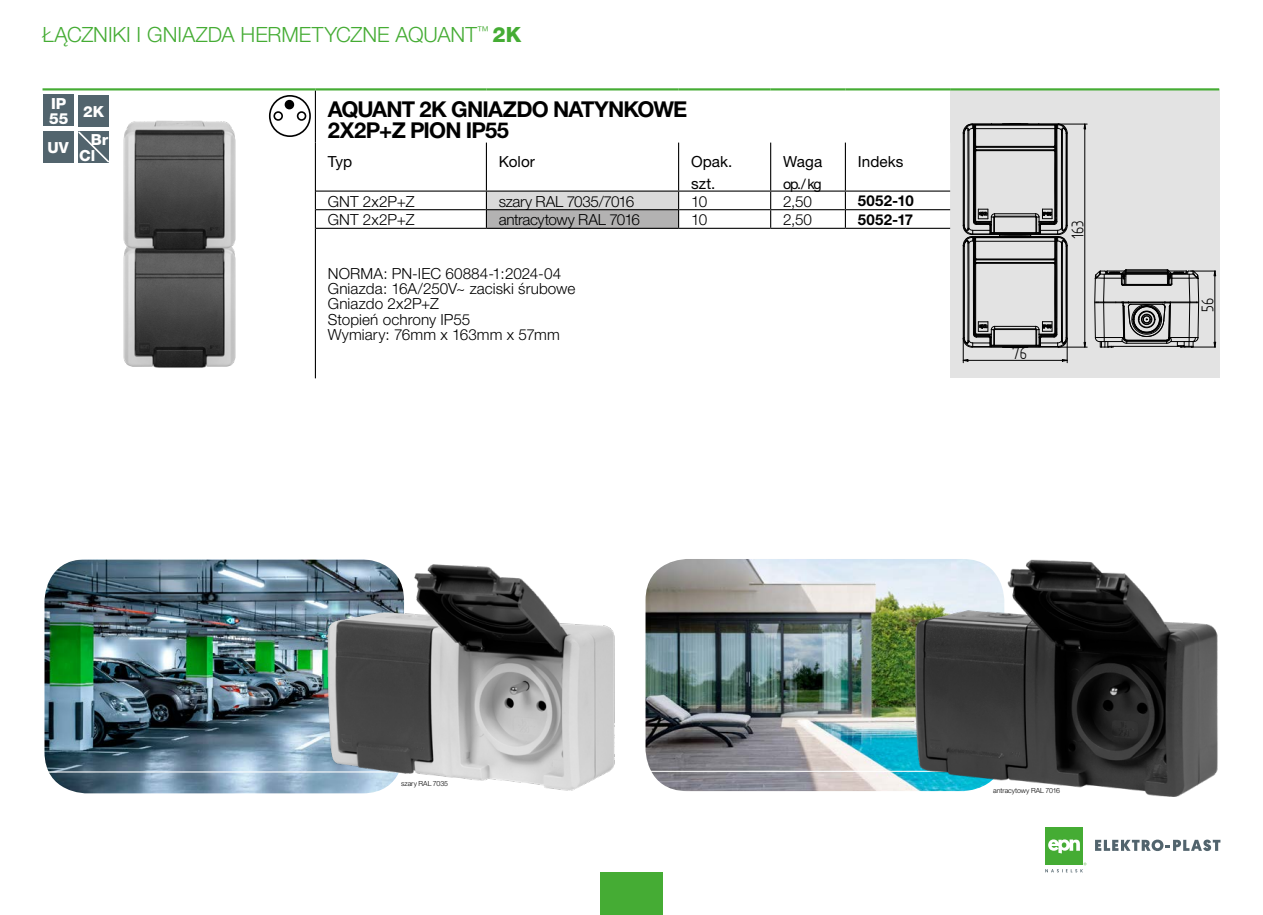
<style>
.page{position:relative;width:1263px;height:915px;background:#fff}
.page>*{position:absolute;margin:0;border:0;box-sizing:border-box;transform-origin:0 0}
.Normalny{font:700 21.9px/21.9px "Helvetica Neue CE";letter-spacing:-.035em;color:#000}
.t1{font:300 21px "Helvetica Neue CE";letter-spacing:-.005em;color:#45ac34}
.t2{font:19.2px "Solid Edge ISO";color:#000}
.Normalny-2{font:300 15.3px/15.3px "Helvetica Neue CE";letter-spacing:.005em;color:#000}
.t3{font:15.3px "Helvetica Neue CE";letter-spacing:.005em;color:#000}
.Normalny-3{font:300 15.3px "Helvetica Neue CE";letter-spacing:-.03em;color:#000}
.Normalny-4{font:300 15.3px "Helvetica Neue CE";letter-spacing:-.025em;color:#000}
.Normalny-5{font:800 15.3px "Helvetica Neue CE";color:#fff}
.t4{font:700 15px "Helvetica Neue CE";letter-spacing:.02em;color:#000}
.t5{font:14.25px "Helvetica Neue CE";color:#000}
.Normalny-6{font:300 7.05px "Helvetica Neue CE";letter-spacing:-.01em;color:#000}
.s1{font-weight:800}
</style>
<div class="page">
<div style="left:600px;top:872px;width:63px;height:42px;background:#45ac34"></div>
<div style="left:1045px;top:827px;width:38px;height:38px;background:#45ac34"></div>
<svg style="left:1048px;top:839px;width:32px;height:14px"></svg>
<svg style="left:1095px;top:839px;width:125px;height:11px"></svg>
<svg style="left:1045px;top:862px;width:41px;height:10px"></svg>
<div style="left:269px;top:95px;width:42px;height:42px;border:2px solid #000;border-radius:50%"></div>
<div style="left:273px;top:111px;width:10px;height:10px;border:2px solid #000;border-radius:50%"></div>
<div style="left:297px;top:111px;width:9px;height:10px;border:2px solid #000;border-radius:50%"></div>
<div style="left:285px;top:101px;width:8px;height:7px;background:#000;border-radius:50%"></div>
<div style="left:285px;top:100px;width:9px;height:9px;border:2px solid #000;border-radius:50%"></div>
<div style="left:950px;top:89px;width:269px;height:289px;background:#e3e3e3"></div>
<hr style="left:315px;top:90px;width:1px;height:52px;background:#000">
<svg style="left:315px;top:142px;width:635px;height:86px"></svg>
<hr style="left:315px;top:228px;width:1px;height:150px;background:#000">
<hr style="left:486px;top:142px;width:1px;height:48px;background:#000">
<hr style="left:678px;top:142px;width:1px;height:48px;background:#000">
<hr style="left:770px;top:142px;width:1px;height:48px;background:#000">
<hr style="left:845px;top:142px;width:1px;height:48px;background:#000">
<hr style="left:316px;top:190px;width:171px;height:1px;background:#000">
<hr style="left:316px;top:209px;width:170px;height:1px;background:#000">
<hr style="left:316px;top:228px;width:170px;height:1px;background:#000">
<hr style="left:487px;top:190px;width:192px;height:1px;background:#000">
<hr style="left:487px;top:209px;width:191px;height:1px;background:#000">
<hr style="left:486px;top:228px;width:193px;height:1px;background:#000">
<hr style="left:679px;top:190px;width:92px;height:1px;background:#000">
<hr style="left:771px;top:190px;width:74px;height:1px;background:#000">
<hr style="left:845px;top:190px;width:105px;height:1px;background:#000">
<hr style="left:846px;top:209px;width:104px;height:1px;background:#000">
<hr style="left:845px;top:228px;width:105px;height:1px;background:#000">
<hr style="left:679px;top:209px;width:92px;height:1px;background:#000">
<hr style="left:771px;top:209px;width:74px;height:1px;background:#000">
<hr style="left:679px;top:228px;width:92px;height:1px;background:#000">
<hr style="left:771px;top:228px;width:74px;height:1px;background:#000">
<hr style="left:43px;top:88px;width:272px;height:2px;background:#45ac34">
<hr style="left:315px;top:88px;width:171px;height:2px;background:#45ac34">
<hr style="left:486px;top:88px;width:193px;height:2px;background:#45ac34">
<hr style="left:679px;top:88px;width:92px;height:2px;background:#45ac34">
<hr style="left:771px;top:88px;width:74px;height:2px;background:#45ac34">
<hr style="left:845px;top:88px;width:105px;height:2px;background:#45ac34">
<hr style="left:950px;top:88px;width:269px;height:2px;background:#45ac34">
<img style="left:123px;top:120px;width:113px;height:248px">
<svg style="left:962px;top:123px;width:125px;height:239px"></svg>
<hr style="left:1084px;top:124px;width:1px;height:223px;background:#000">
<svg style="left:1094px;top:269px;width:122px;height:79px"></svg>
<hr style="left:1214px;top:271px;width:1px;height:76px;background:#000">
<div style="left:43px;top:95px;width:31px;height:31px;background:#52646d"></div>
<div style="left:78px;top:95px;width:31px;height:31px;background:#52646d"></div>
<div style="left:43px;top:131px;width:31px;height:31px;background:#52646d"></div>
<svg style="left:78px;top:131px;width:31px;height:32px"></svg>
<img style="left:645px;top:559px;width:265px;height:231px">
<img style="left:44px;top:559px;width:333px;height:234px">
<hr style="left:636px;top:770px;width:552px;height:1px;background:#fff">
<hr style="left:36px;top:771px;width:551px;height:1px;background:#fff">
<img style="left:309px;top:562px;width:306px;height:231px">
<img style="left:910px;top:559px;width:308px;height:237px">
<h2 class="t1" style="left:43px;top:21px;width:480px">ŁĄCZNIKI I GNIAZDA HERMETYCZNE AQUANT<sup>™</sup> <span class="s1">2K</span></h2>
<p class="Normalny-5" style="left:51px;top:94px;width:17px">IP</p>
<p class="Normalny-5" style="left:49px;top:109px;width:21px">55</p>
<p class="Normalny-5" style="left:47px;top:138px;width:23px">UV</p>
<p class="Normalny-5" style="left:83px;top:102px;width:22px">2K</p>
<p class="Normalny-5" style="left:91px;top:130px;width:19px">Br</p>
<p class="Normalny-5" style="left:79px;top:146px;width:18px">Cl</p>
<p class="Normalny" style="left:328px;top:98px;width:361px">AQUANT 2K GNIAZDO NATYNKOWE<br>2X2P+Z PION IP55</p>
<p class="t3" style="left:328px;top:152px;width:26px">Typ</p>
<p class="t3" style="left:499px;top:152px;width:38px">Kolor</p>
<p class="t3" style="left:691px;top:152px;width:43px">Opak.</p>
<p class="t3" style="left:691px;top:174px;width:26px">szt.</p>
<p class="t3" style="left:783px;top:152px;width:41px">Waga</p>
<p class="t5" style="left:783px;top:175px;width:40px">op./ kg</p>
<p class="t3" style="left:858px;top:152px;width:47px">Indeks</p>
<p class="Normalny-2" style="left:328px;top:193px;width:88px">GNT 2x2P+Z</p>
<p class="Normalny-4" style="left:499px;top:192px;width:137px">szary RAL 7035/7016</p>
<p class="Normalny-2" style="left:691px;top:193px;width:18px">10</p>
<p class="Normalny-2" style="left:783px;top:193px;width:31px">2,50</p>
<p class="t4" style="left:858px;top:191px;width:57px">5052-10</p>
<p class="Normalny-2" style="left:328px;top:212px;width:88px">GNT 2x2P+Z</p>
<p class="Normalny-3" style="left:499px;top:210px;width:143px">antracytowy RAL 7016</p>
<p class="Normalny-2" style="left:691px;top:212px;width:18px">10</p>
<p class="Normalny-2" style="left:783px;top:212px;width:31px">2,50</p>
<p class="t4" style="left:858px;top:210px;width:57px">5052-17</p>
<p class="Normalny-2" style="left:328px;top:265px;width:235px">NORMA: PN-IEC 60884-1:2024-04</p>
<p class="Normalny-2" style="left:328px;top:281px;width:249px">Gniazda: 16A/250V~ zaciski śrubowe</p>
<p class="Normalny-2" style="left:328px;top:296px;width:144px">Gniazdo 2x2P+Z<br>Stopień ochrony IP55</p>
<p class="Normalny-2" style="left:328px;top:327px;width:233px">Wymiary: 76mm x 163mm x 57mm</p>
<p class="t2" style="left:1012px;top:343px;width:16px">76</p>
<p class="t2" style="left:1068px;top:239px;width:20px;rotate:-90deg">163</p>
<p class="t2" style="left:1198px;top:312px;width:16px;rotate:-90deg">56</p>
<p class="Normalny-6" style="left:401px;top:779px;width:49px">szary RAL 7035</p>
<p class="Normalny-6" style="left:993px;top:785px;width:68px">antracytowy RAL 7016</p>
</div>
